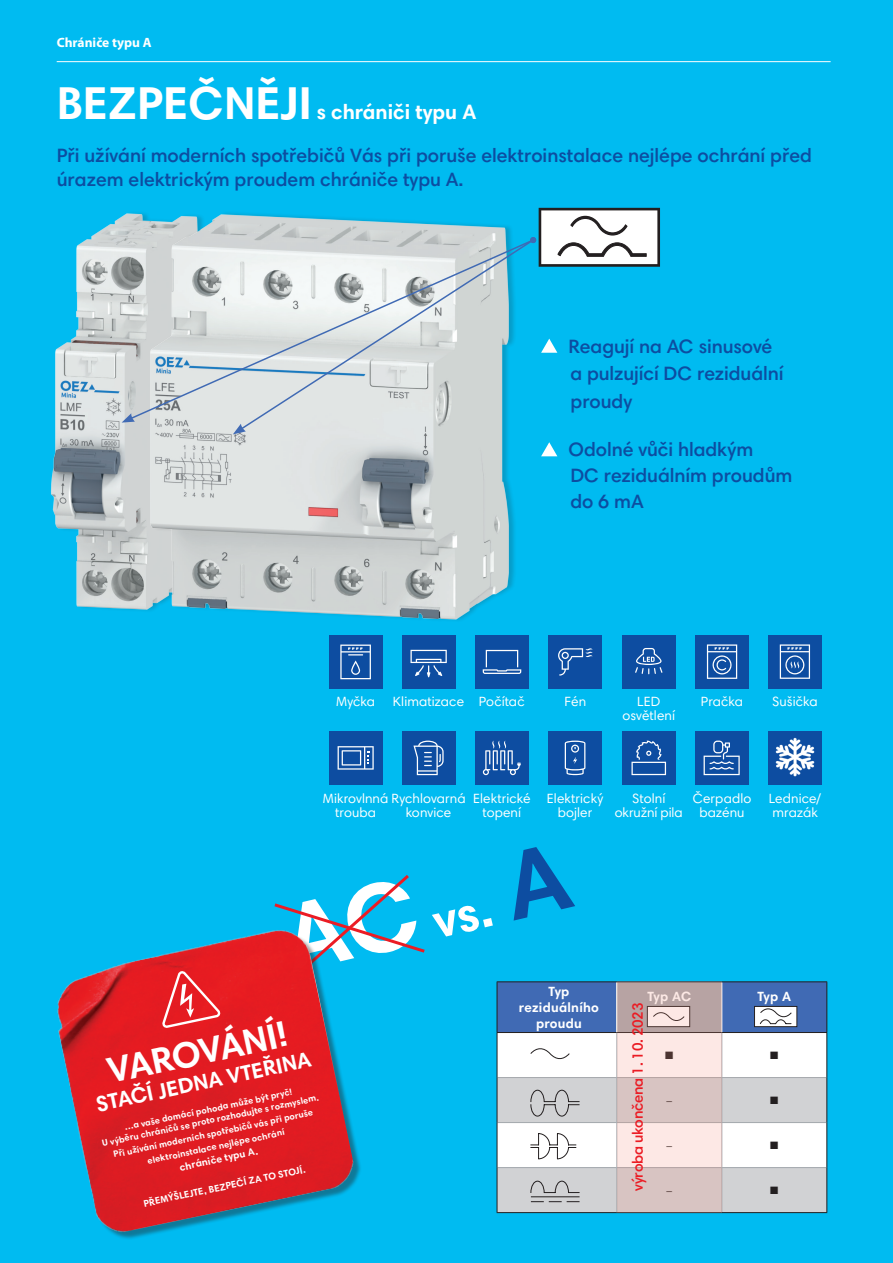
<style>
.page{position:relative;width:893px;height:1263px;background:#00bbf1}
.page>*{position:absolute;margin:0;border:0;box-sizing:border-box;transform-origin:0 0}
.t1{font:700 50.7px "Harmonia Sans Pro";color:#fff}
.t2{font:700 36.45px "Harmonia Sans Pro";color:#fff}
.t3{font:700 21.9px "Harmonia Sans Pro";color:#fff}
.t4{font:700 21px "Harmonia Sans Pro";color:#fff}
.t5{font:600 19.5px/27.6px "Harmonia Sans Pro";color:#0d4da1}
.t6{font:600 15px "Harmonia Sans Pro";letter-spacing:-.02em;color:#eb1c24}
.t7{font:13.5px/13.8px "Harmonia Sans Pro";letter-spacing:.005em;color:#fff;text-align:center}
.t8{font:700 13.5px/16.2px "Harmonia Sans Pro";letter-spacing:.02em;color:#fff;text-align:center}
.t9{font:700 13.5px "Myriad Pro";color:#fff}
.t10{font:12.75px "Wingdings";color:#231f20}
.t11{font:condensed 12.75px "Myriad Pro";color:#231f20}
.t12{font:700 10.35px "Harmonia Sans Pro";color:#fff}
.t13{font:700 9.75px "Harmonia Sans Pro";color:#fff}
.t14{font:700 9.15px/10.9px "Harmonia Sans Pro";color:#fff;text-align:center}
.s1{font-size:46.5px}
.s2{font-size:97.35px}
.s3{font-size:97.35px;color:#0d4da1}
</style>
<div class="page">
<hr style="left:57px;top:61px;width:774px;height:1px;background:#fff">
<img style="left:21px;top:167px;width:97px;height:512px">
<img style="left:118px;top:167px;width:451px;height:512px">
<svg style="left:541px;top:339px;width:16px;height:14px"></svg>
<svg style="left:541px;top:442px;width:16px;height:14px"></svg>
<div style="left:475px;top:731px;width:53px;height:54px;background:#0d4da1"></div>
<svg style="left:483px;top:741px;width:38px;height:34px"></svg>
<div style="left:695px;top:731px;width:54px;height:54px;background:#0d4da1"></div>
<svg style="left:704px;top:741px;width:36px;height:34px"></svg>
<div style="left:329px;top:731px;width:53px;height:54px;background:#0d4da1"></div>
<svg style="left:338px;top:746px;width:36px;height:24px"></svg>
<div style="left:402px;top:731px;width:53px;height:54px;background:#0d4da1"></div>
<svg style="left:413px;top:741px;width:31px;height:34px"></svg>
<div style="left:548px;top:731px;width:54px;height:54px;background:#0d4da1"></div>
<svg style="left:565px;top:741px;width:20px;height:34px"></svg>
<div style="left:622px;top:731px;width:53px;height:54px;background:#0d4da1"></div>
<svg style="left:631px;top:741px;width:35px;height:34px"></svg>
<div style="left:475px;top:635px;width:54px;height:54px;background:#0d4da1"></div>
<svg style="left:483px;top:650px;width:38px;height:24px"></svg>
<div style="left:548px;top:635px;width:54px;height:54px;background:#0d4da1"></div>
<svg style="left:558px;top:648px;width:35px;height:28px"></svg>
<div style="left:402px;top:635px;width:53px;height:54px;background:#0d4da1"></div>
<svg style="left:410px;top:650px;width:37px;height:27px"></svg>
<div style="left:329px;top:635px;width:53px;height:54px;background:#0d4da1"></div>
<svg style="left:340px;top:644px;width:31px;height:35px"></svg>
<div style="left:622px;top:635px;width:54px;height:54px;background:#0d4da1"></div>
<svg style="left:635px;top:648px;width:27px;height:26px"></svg>
<div style="left:695px;top:635px;width:54px;height:53px;background:#0d4da1"></div>
<svg style="left:707px;top:644px;width:30px;height:35px"></svg>
<div style="left:768px;top:731px;width:54px;height:54px;background:#0d4da1"></div>
<img style="left:775px;top:737px;width:40px;height:40px">
<div style="left:768px;top:635px;width:53px;height:53px;background:#0d4da1"></div>
<svg style="left:780px;top:644px;width:30px;height:35px"></svg>
<svg style="left:129px;top:238px;width:110px;height:182px;background:#d2d8d9"></svg>
<svg style="left:122px;top:413px;width:13px;height:10px"></svg>
<svg style="left:239px;top:238px;width:296px;height:193px;background:#c2d9df"></svg>
<svg style="left:233px;top:424px;width:13px;height:10px"></svg>
<div style="left:271px;top:872px;width:157px;height:112px;background:#00bbf1"></div>
<img style="left:7px;top:887px;width:351px;height:356px">
<svg style="left:162px;top:971px;width:58px;height:57px;background:#ea4247"></svg>
<svg style="left:530px;top:208px;width:130px;height:59px"></svg>
<hr style="left:497px;top:981px;width:120px;height:1px;background:#231f20">
<hr style="left:722px;top:981px;width:105px;height:1px;background:#231f20">
<hr style="left:497px;top:1212px;width:120px;height:1px;background:#231f20">
<hr style="left:617px;top:1212px;width:105px;height:1px;background:#231f20">
<hr style="left:722px;top:1212px;width:105px;height:1px;background:#231f20">
<svg style="left:497px;top:982px;width:330px;height:230px"></svg>
<svg style="left:617px;top:981px;width:105px;height:231px;background:#ddc9c7"></svg>
<p class="t9" style="left:57px;top:35px;width:97px">Chrániče typu A</p>
<p class="t4" style="left:57px;top:98px;width:421px"><span class="s1">BEZPEČNĚJI</span> s chrániči typu A</p>
<p class="t5" style="left:57px;top:144px;width:757px;line-height:23.4px">Při užívání moderních spotřebičů Vás při poruše elektroinstalace nejlépe ochrání před úrazem elektrickým proudem chrániče typu A.</p>
<p class="t5" style="left:569px;top:332px;width:216px">Reagují na AC sinusové a pulzující DC reziduální proudy</p>
<p class="t5" style="left:569px;top:436px;width:225px;line-height:26.1px">Odolné vůči hladkým<br>DC reziduálním proudům do 6 mA</p>
<p class="t7" style="left:336px;top:694px;width:40px">Myčka</p>
<p class="t7" style="left:479px;top:694px;width:47px">Počítač</p>
<p class="t7" style="left:622px;top:694px;width:54px">LED osvětlení</p>
<p class="t7" style="left:393px;top:694px;width:73px">Klimatizace</p>
<p class="t7" style="left:564px;top:694px;width:23px">Fén</p>
<p class="t7" style="left:701px;top:694px;width:44px">Pračka</p>
<p class="t7" style="left:772px;top:694px;width:47px">Sušička</p>
<p class="t7" style="left:335px;top:792px;width:132px;text-align:left;text-indent:-12px">Mikrovlnná Rychlovarná trouba</p>
<p class="t7" style="left:406px;top:805px;width:47px">konvice</p>
<p class="t7" style="left:473px;top:792px;width:59px">Elektrické topení</p>
<p class="t7" style="left:693px;top:792px;width:60px">Čerpadlo bazénu</p>
<p class="t7" style="left:547px;top:792px;width:58px">Elektrický bojler</p>
<p class="t7" style="left:615px;top:792px;width:70px">Stolní okružní pila</p>
<h1 class="t1" style="left:281px;top:924px;width:293px;rotate:-13deg"><span class="s2">AC</span> vs. <span class="s3">A</span></h1>
<p class="t7" style="left:769px;top:792px;width:54px;text-align:left">Lednice/ mrazák</p>
<h2 class="t2" style="left:103px;top:1048px;width:184px;rotate:-12deg">VAROVÁNÍ!</h2>
<p class="t3" style="left:94px;top:1091px;width:221px;rotate:-12deg">STAČÍ JEDNA VTEŘINA</p>
<p class="t14" style="left:99px;top:1127px;width:223px;rotate:-12deg">…a vaše domácí pohoda může být pryč!<br>U výběru chráničů se proto rozhodujte s rozmyslem.</p>
<p class="t14" style="left:112px;top:1148px;width:205px;line-height:13.4px;rotate:-12deg">Při užívání moderních spotřebičů vás při poruše elektroinstalace nejlépe ochrání</p>
<p class="t12" style="left:178px;top:1161px;width:81px;rotate:-12deg">chrániče typu A.</p>
<p class="t13" style="left:142px;top:1197px;width:167px;rotate:-12deg">PŘEMÝŠLEJTE, BEZPEČÍ ZA TO STOJÍ.</p>
<p class="t8" style="left:519px;top:983px;width:81px">Typ reziduálního proudu</p>
<p class="t8" style="left:647px;top:988px;width:45px">Typ AC</p>
<p class="t8" style="left:757px;top:988px;width:35px">Typ A</p>
<p class="t10" style="left:665px;top:1048px;width:11px">■</p>
<p class="t10" style="left:770px;top:1048px;width:11px">■</p>
<p class="t6" style="left:628px;top:1190px;width:189px;rotate:-90deg">výroba ukončena 1. 10. 2023</p>
<p class="t11" style="left:666px;top:1094px;width:8px">–</p>
<p class="t10" style="left:770px;top:1093px;width:11px">■</p>
<p class="t11" style="left:666px;top:1139px;width:8px">–</p>
<p class="t10" style="left:770px;top:1138px;width:11px">■</p>
<p class="t11" style="left:666px;top:1184px;width:8px">–</p>
<p class="t10" style="left:770px;top:1183px;width:11px">■</p>
</div>
